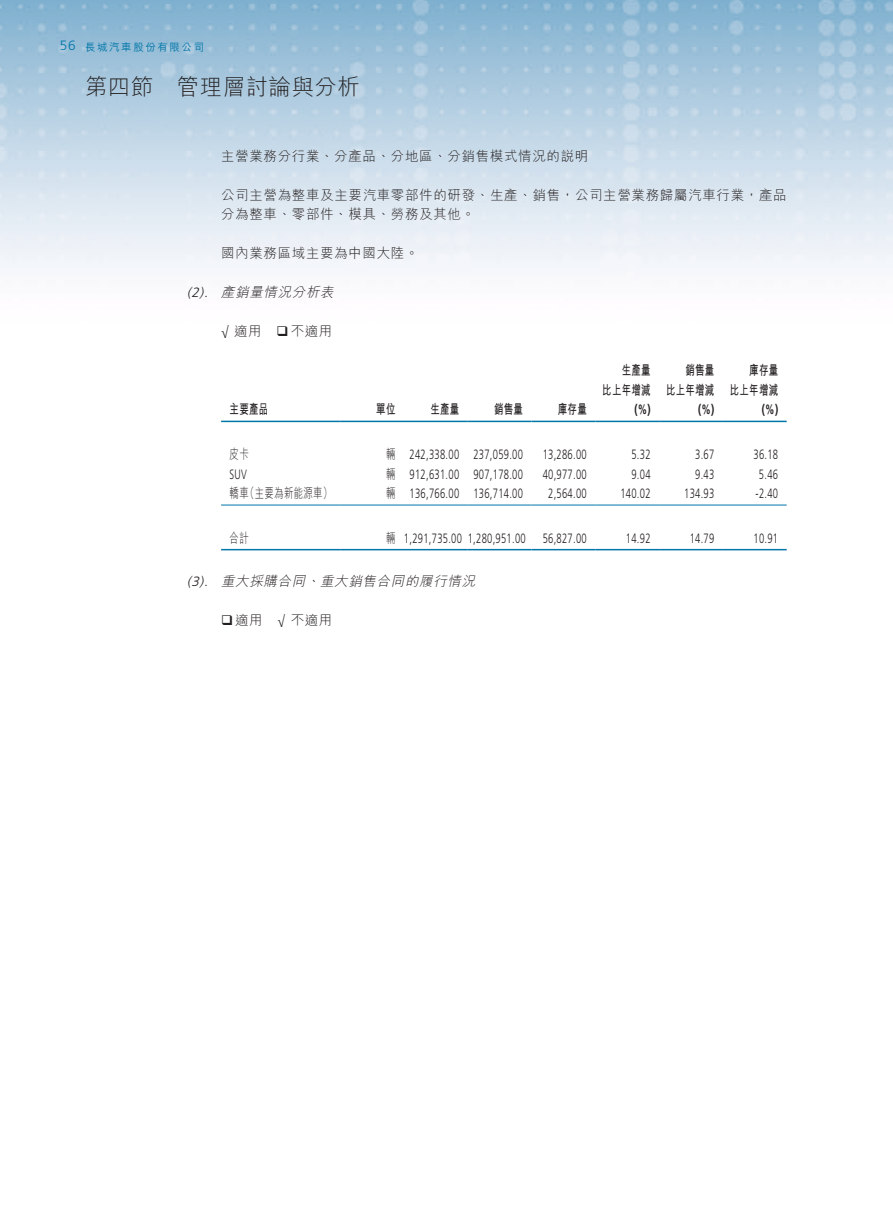
<style>
.page{position:relative;width:893px;height:1212px;background:#fff}
.page>*{position:absolute;margin:0;border:0;box-sizing:border-box;transform-origin:0 0}
.t1{font:300 22.5px "M Hei HK";letter-spacing:.02em;color:#231f20}
.t2{font:300 13.5px "Frutiger LT Std";letter-spacing:.03em;color:#231f20;scale:.7 1}
.t3{font:300 13.5px/19.5px "M Hei HK";letter-spacing:.05em;color:#231f20}
.t4{font:700 13.5px/19.5px "M Hei HK";letter-spacing:.03em;color:#231f20;text-align:right;scale:.7 1}
.t5{font:italic 300 13.5px "M Hei HK";color:#231f20}
.t6{font:300 13.5px "M Hei HK";letter-spacing:.03em;color:#231f20;scale:.7 1}
.t7{font:700 13.5px "Frutiger LT Std";color:#231f20;scale:.7 1}
.t8{font:300 13.5px "M Hei HK";letter-spacing:.05em;color:#231f20;scale:.7 1}
.t9{font:500 10.5px "M Hei HK";letter-spacing:.15em;color:#0076a9}
.s1{font-family:"Frutiger LT Std";font-weight:300;font-size:13.5px}
.s2{font-family:"Frutiger LT Std"}
.s3{font-family:"M Hei HK"}
</style>
<div class="page">
<img style="left:0;top:0;width:893px;height:551px">
<hr style="left:221px;top:421px;width:119px;height:1px;background:#0076a9">
<hr style="left:340px;top:421px;width:64px;height:1px;background:#0076a9">
<hr style="left:404px;top:421px;width:64px;height:1px;background:#0076a9">
<hr style="left:468px;top:421px;width:63px;height:1px;background:#0076a9">
<hr style="left:531px;top:421px;width:64px;height:1px;background:#0076a9">
<hr style="left:595px;top:421px;width:64px;height:1px;background:#0076a9">
<hr style="left:659px;top:421px;width:64px;height:1px;background:#0076a9">
<hr style="left:723px;top:421px;width:64px;height:1px;background:#0076a9">
<hr style="left:221px;top:505px;width:119px;height:1px;background:#0076a9">
<hr style="left:340px;top:505px;width:64px;height:1px;background:#0076a9">
<hr style="left:404px;top:505px;width:64px;height:1px;background:#0076a9">
<hr style="left:468px;top:505px;width:63px;height:1px;background:#0076a9">
<hr style="left:531px;top:505px;width:64px;height:1px;background:#0076a9">
<hr style="left:595px;top:505px;width:64px;height:1px;background:#0076a9">
<hr style="left:659px;top:505px;width:64px;height:1px;background:#0076a9">
<hr style="left:723px;top:505px;width:64px;height:1px;background:#0076a9">
<hr style="left:221px;top:549px;width:119px;height:1px;background:#0076a9">
<hr style="left:340px;top:549px;width:64px;height:1px;background:#0076a9">
<hr style="left:404px;top:549px;width:64px;height:1px;background:#0076a9">
<hr style="left:468px;top:549px;width:63px;height:1px;background:#0076a9">
<hr style="left:531px;top:549px;width:64px;height:1px;background:#0076a9">
<hr style="left:595px;top:549px;width:64px;height:1px;background:#0076a9">
<hr style="left:659px;top:549px;width:64px;height:1px;background:#0076a9">
<hr style="left:723px;top:549px;width:64px;height:1px;background:#0076a9">
<p class="t9" style="left:60px;top:39px;width:146px"><span class="s1">56</span> 長城汽車股份有限公司</p>
<h1 class="t1" style="left:85px;top:75px;width:276px">第四節 管理層討論與分析</h1>
<p class="t3" style="left:221px;top:146px;width:369px">主營業務分行業、分產品、分地區、分銷售模式情況的說明</p>
<p class="t3" style="left:221px;top:185px;width:567px">公司主營為整車及主要汽車零部件的研發、生產、銷售，公司主營業務歸屬汽車行業，產品分為整車、零部件、模具、勞務及其他。</p>
<p class="t3" style="left:221px;top:243px;width:199px">國內業務區域主要為中國大陸。</p>
<p class="t5" style="left:187px;top:286px;width:151px"><span class="s2">(2).</span> 產銷量情況分析表</p>
<p class="t3" style="left:221px;top:321px;width:113px"><span class="s2">√</span> 適用 ❑不適用</p>
<p class="t4" style="left:230px;top:399px;width:57px">主要產品</p>
<p class="t4" style="left:376px;top:399px;width:29px">單位</p>
<p class="t4" style="left:430px;top:399px;width:43px">生產量</p>
<p class="t4" style="left:494px;top:399px;width:43px">銷售量</p>
<p class="t4" style="left:558px;top:399px;width:43px">庫存量</p>
<p class="t4" style="left:602px;top:360px;width:71px">生產量<br>比上年增減</p>
<p class="t7" style="left:634px;top:402px;width:25px">(%)</p>
<p class="t4" style="left:666px;top:359px;width:71px">銷售量<br>比上年增減</p>
<p class="t7" style="left:698px;top:402px;width:25px">(%)</p>
<p class="t4" style="left:730px;top:359px;width:71px">庫存量<br>比上年增減</p>
<p class="t7" style="left:762px;top:402px;width:25px">(%)</p>
<p class="t8" style="left:230px;top:448px;width:29px">皮卡</p>
<p class="t2" style="left:386px;top:447px;width:197px"><span class="s3">輛</span> 242,338.00 237,059.00</p>
<p class="t2" style="left:543px;top:447px;width:65px">13,286.00</p>
<p class="t2" style="left:631px;top:447px;width:29px">5.32</p>
<p class="t2" style="left:695px;top:447px;width:29px">3.67</p>
<p class="t2" style="left:753px;top:447px;width:37px">36.18</p>
<p class="t2" style="left:230px;top:467px;width:26px">SUV</p>
<p class="t2" style="left:386px;top:467px;width:197px"><span class="s3">輛</span> 912,631.00 907,178.00</p>
<p class="t2" style="left:543px;top:467px;width:65px">40,977.00</p>
<p class="t2" style="left:631px;top:467px;width:29px">9.04</p>
<p class="t2" style="left:695px;top:467px;width:29px">9.43</p>
<p class="t2" style="left:759px;top:467px;width:29px">5.46</p>
<p class="t6" style="left:230px;top:487px;width:148px">轎車（主要為新能源車）</p>
<p class="t2" style="left:386px;top:486px;width:197px"><span class="s3">輛</span> 136,766.00 136,714.00</p>
<p class="t2" style="left:548px;top:486px;width:57px">2,564.00</p>
<p class="t2" style="left:620px;top:486px;width:45px">140.02</p>
<p class="t2" style="left:684px;top:486px;width:45px">134.93</p>
<p class="t2" style="left:756px;top:486px;width:34px">-2.40</p>
<p class="t8" style="left:230px;top:531px;width:29px">合計</p>
<p class="t2" style="left:386px;top:530px;width:288px"><span class="s3">輛</span> 1,291,735.00 1,280,951.00 56,827.00</p>
<p class="t2" style="left:626px;top:530px;width:37px">14.92</p>
<p class="t2" style="left:690px;top:530px;width:37px">14.79</p>
<p class="t2" style="left:753px;top:530px;width:37px">10.91</p>
<p class="t5" style="left:187px;top:574px;width:292px"><span class="s2">(3).</span> 重大採購合同、重大銷售合同的履行情況</p>
<p class="t3" style="left:221px;top:610px;width:113px">❑適用 <span class="s2">√</span> 不適用</p>
</div>
